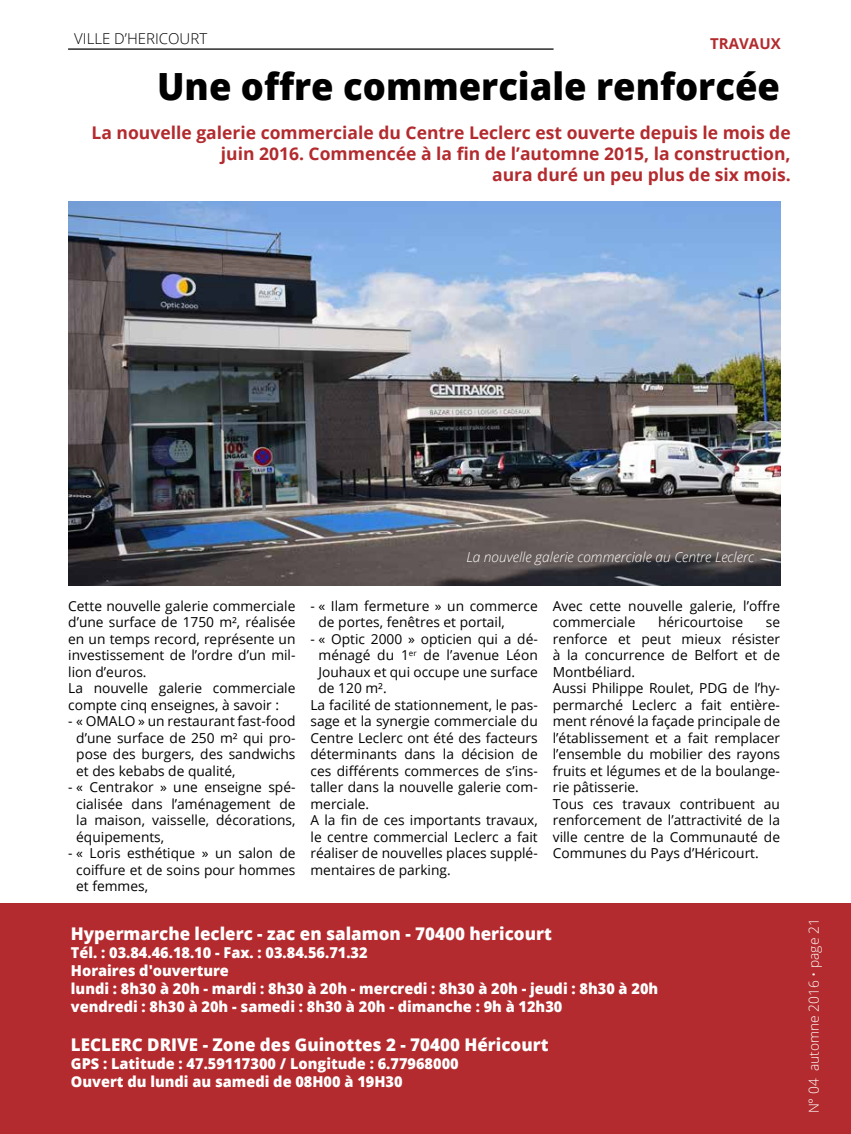
<style>
.page{position:relative;width:851px;height:1134px;background:#fff}
.page>*{position:absolute;margin:0;border:0;box-sizing:border-box;transform-origin:0 0}
.t1{font:800 37.5px "Open Sans";color:#000}
.t2{font:700 17.5px/21px "Open Sans";color:#b32b2e;text-align:right}
.t3{font:800 17.5px "Open Sans";color:#fff}
.t4{font:800 15px/18px "Open Sans";color:#fff}
.t5{font:300 15px "Open Sans";color:#000}
.t6{font:700 15px "Open Sans";color:#b32b2e}
.t7{font:13.75px/16.5px "Open Sans";color:#000}
.t8{font:italic 300 13.75px "Open Sans";color:#fff}
.t9{font:300 13.75px "Open Sans";color:#fff}
</style>
<div class="page">
<div style="left:0;top:903px;width:850px;height:231px;background:#b32b2e"></div>
<hr style="left:68px;top:48px;width:485px;height:2px;background:#000">
<img style="left:68px;top:202px;width:712px;height:384px">
<p class="t5" style="left:74px;top:29px;width:134px">VILLE D’HERICOURT</p>
<p class="t6" style="left:710px;top:33px;width:72px">TRAVAUX</p>
<h1 class="t1" style="left:157px;top:57px;width:624px">Une offre commerciale renforcée</h1>
<p class="t2" style="left:92px;top:121px;width:700px">La nouvelle galerie commerciale du Centre Leclerc est ouverte depuis le mois de juin 2016. Commencée à la fin de l’automne 2015, la construction,<br>aura duré un peu plus de six mois.</p>
<p class="t7" style="left:68px;top:597px;width:229px">Cette nouvelle galerie commerciale d’une surface de 1750 m², réalisée en un temps record, représente un investissement de l’ordre d’un mil&shy;lion d’euros.<br>La nouvelle galerie commerciale compte cinq enseignes, à savoir :</p>
<p class="t7" style="left:76px;top:712px;width:221px;text-align:justify;text-indent:-8px">- « OMALO » un restaurant fast-food d’une surface de 250 m² qui pro&shy;pose des burgers, des sandwichs et des kebabs de qualité,</p>
<p class="t7" style="left:76px;top:778px;width:221px;text-align:justify;text-indent:-8px">- « Centrakor » une enseigne spé&shy;cialisée dans l’aménagement de la maison, vaisselle, décorations, équipements,</p>
<p class="t7" style="left:76px;top:844px;width:221px;text-align:justify;text-indent:-8px">- « Loris esthétique » un salon de coiffure et de soins pour hommes et femmes,</p>
<p class="t8" style="left:466px;top:547px;width:289px">La nouvelle galerie commerciale au Centre Leclerc</p>
<p class="t7" style="left:318px;top:597px;width:221px;text-indent:-8px">- « Ilam fermeture » un commerce de portes, fenêtres et portail,</p>
<p class="t7" style="left:310px;top:630px;width:229px">- « Optic 2000 » opticien qui a dé-</p>
<p class="t7" style="left:318px;top:646px;width:221px">ménagé du 1<sup>er</sup> de l’avenue Léon</p>
<p class="t7" style="left:318px;top:663px;width:221px">Jouhaux et qui occupe une surface</p>
<p class="t7" style="left:318px;top:679px;width:70px">de 120 m².</p>
<p class="t7" style="left:310px;top:696px;width:229px">La facilité de stationnement, le pas-</p>
<p class="t7" style="left:310px;top:712px;width:229px">sage et la synergie commerciale du</p>
<p class="t7" style="left:310px;top:729px;width:229px">Centre Leclerc ont été des facteurs</p>
<p class="t7" style="left:310px;top:745px;width:229px">déterminants dans la décision de</p>
<p class="t7" style="left:310px;top:762px;width:229px">ces différents commerces de s’ins-</p>
<p class="t7" style="left:310px;top:778px;width:229px">taller dans la nouvelle galerie com-</p>
<p class="t7" style="left:310px;top:795px;width:60px">merciale.</p>
<p class="t7" style="left:310px;top:811px;width:229px">A la fin de ces importants travaux,</p>
<p class="t7" style="left:310px;top:828px;width:229px">le centre commercial Leclerc a fait</p>
<p class="t7" style="left:310px;top:844px;width:229px">réaliser de nouvelles places supplé-</p>
<p class="t7" style="left:310px;top:861px;width:142px">mentaires de parking.</p>
<p class="t7" style="left:552px;top:597px;width:229px">Avec cette nouvelle galerie, l’offre commerciale</p>
<p class="t7" style="left:658px;top:613px;width:87px">héricourtoise</p>
<p class="t7" style="left:552px;top:613px;width:229px;text-indent:213px">se renforce et peut mieux résister à la concurrence de Belfort et de<br>Montbéliard.<br>Aussi Philippe Roulet, PDG de l’hy&shy;permarché Leclerc a fait entière&shy;ment rénové la façade principale de l’établissement et a fait remplacer l’ensemble du mobilier des rayons fruits et légumes et de la boulange&shy;rie pâtisserie.<br>Tous ces travaux contribuent au renforcement de l’attractivité de la ville centre de la Communauté de<br>Communes du Pays d’Héricourt.</p>
<p class="t3" style="left:71px;top:920px;width:482px">Hypermarche leclerc - zac en salamon - 70400 hericourt</p>
<p class="t4" style="left:71px;top:942px;width:588px">Tél. : 03.84.46.18.10 - Fax. : 03.84.56.71.32<br>Horaires d'ouverture<br>lundi : 8h30 à 20h - mardi : 8h30 à 20h - mercredi : 8h30 à 20h - jeudi : 8h30 à 20h vendredi : 8h30 à 20h - samedi : 8h30 à 20h - dimanche : 9h à 12h30</p>
<p class="t3" style="left:71px;top:1031px;width:479px">LECLERC DRIVE - Zone des Guinottes 2 - 70400 Héricourt</p>
<p class="t4" style="left:71px;top:1053px;width:389px">GPS : Latitude : 47.59117300 / Longitude : 6.77968000<br>Ouvert du lundi au samedi de 08H00 à 19H30</p>
<p class="t9" style="left:804px;top:1113px;width:196px;rotate:-90deg">N° 04 automne 2016 • page 21</p>
</div>
